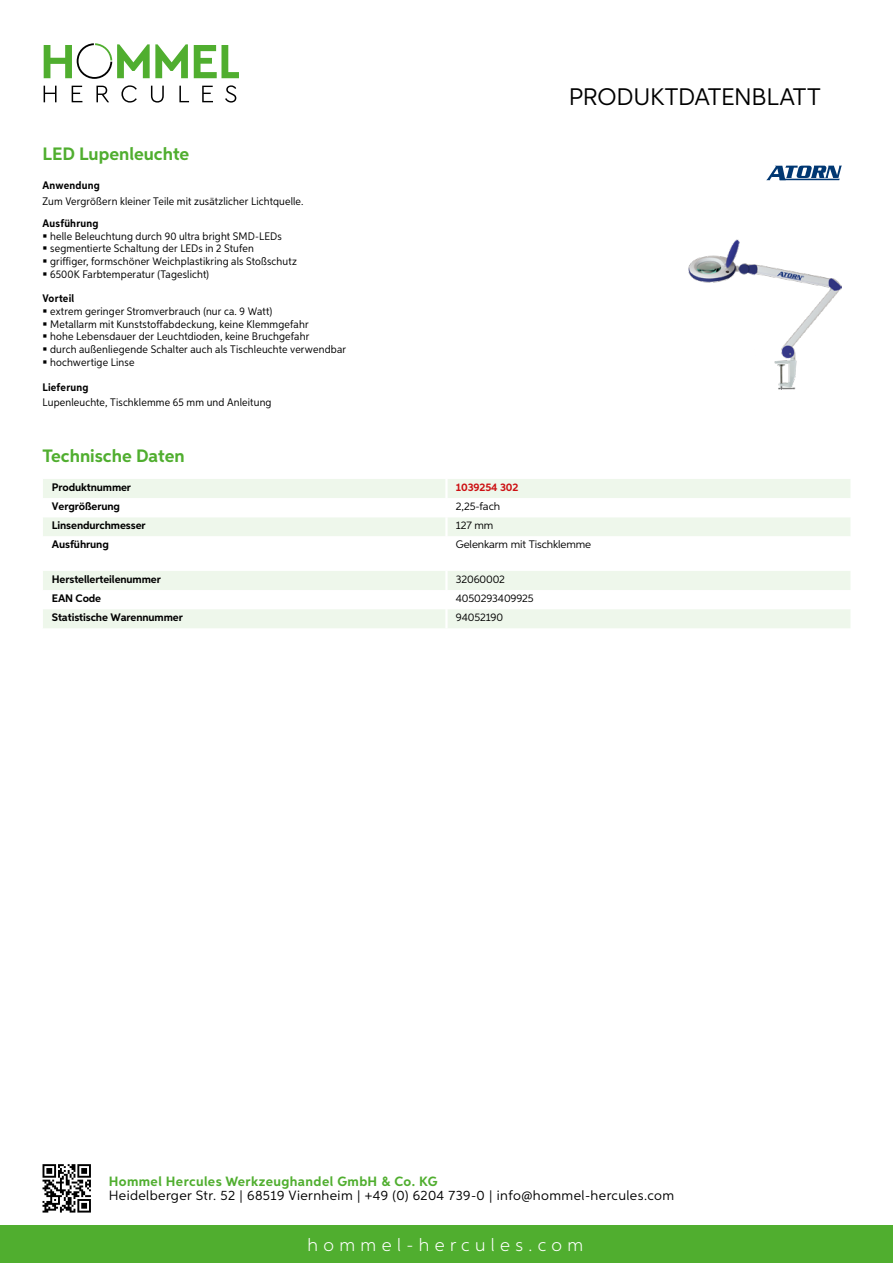
<style>
.page{position:relative;width:893px;height:1263px;background:#fff}
.page>*{position:absolute;margin:0;border:0;box-sizing:border-box;transform-origin:0 0}
.t1{font:24px "Aspira";letter-spacing:-.01em;color:#000}
.t2{font:700 18px "Aspira";color:#50ae2f}
.t3{font:300 18px "Aspira";letter-spacing:.3em;color:#fff}
.t4{font:13.5px "Aspira";letter-spacing:.03em;color:#000}
.t5{font:700 13.5px "Aspira";letter-spacing:.03em;color:#50ae2f}
.t6{font:10.95px/12.8px "Aspira Nar";letter-spacing:.015em;color:#000}
.t7{font:700 10.95px "Aspira";letter-spacing:-.01em;color:#000}
.t8{font:10.95px "Aspira";letter-spacing:-.01em;color:#000}
.t9{font:700 10.95px "Aspira Nar";letter-spacing:.02em;color:#000}
.t10{font:700 10.95px "Aspira";letter-spacing:-.01em;color:#cd1013}
</style>
<div class="page">
<div style="left:0;top:1226px;width:893px;height:37px;background:#50ae2f"></div>
<svg style="left:43px;top:1164px;width:48px;height:48px"></svg>
<svg style="left:194px;top:45px;width:45px;height:33px"></svg>
<svg style="left:44px;top:43px;width:144px;height:36px"></svg>
<svg style="left:44px;top:86px;width:13px;height:16px"></svg>
<svg style="left:72px;top:86px;width:10px;height:16px"></svg>
<svg style="left:96px;top:86px;width:13px;height:16px"></svg>
<svg style="left:121px;top:85px;width:16px;height:18px"></svg>
<svg style="left:151px;top:86px;width:13px;height:17px"></svg>
<svg style="left:179px;top:86px;width:10px;height:16px"></svg>
<svg style="left:202px;top:86px;width:11px;height:16px"></svg>
<svg style="left:225px;top:85px;width:11px;height:18px"></svg>
<div style="left:43px;top:479px;width:807px;height:19px;background:#eef7eb"></div>
<div style="left:43px;top:517px;width:807px;height:19px;background:#eef7eb"></div>
<hr style="left:445px;top:479px;width:3px;height:19px;background:#fff">
<hr style="left:445px;top:517px;width:3px;height:19px;background:#fff">
<svg style="left:43px;top:571px;width:807px;height:57px"></svg>
<hr style="left:445px;top:609px;width:3px;height:19px;background:#fff">
<img style="left:688px;top:239px;width:154px;height:150px">
<svg style="left:766px;top:166px;width:76px;height:14px"></svg>
<h2 class="t2" style="left:43px;top:142px;width:148px">LED Lupenleuchte</h2>
<p class="t9" style="left:43px;top:179px;width:59px">Anwendung</p>
<p class="t6" style="left:43px;top:194px;width:262px">Zum Vergrößern kleiner Teile mit zusätzlicher Lichtquelle.</p>
<p class="t9" style="left:43px;top:216px;width:58px">Ausführung</p>
<p class="t6" style="left:50px;top:229px;width:248px">helle Beleuchtung durch 90 ultra bright SMD-LEDs segmentierte Schaltung der LEDs in 2 Stufen<br>griffiger, formschöner Weichplastikring als Stoßschutz 6500K Farbtemperatur (Tageslicht)</p>
<p class="t9" style="left:43px;top:292px;width:33px">Vorteil</p>
<p class="t6" style="left:50px;top:305px;width:297px">extrem geringer Stromverbrauch (nur ca. 9 Watt)<br>Metallarm mit Kunststoffabdeckung, keine Klemmgefahr<br>hohe Lebensdauer der Leuchtdioden, keine Bruchgefahr<br>durch außenliegende Schalter auch als Tischleuchte verwendbar hochwertige Linse</p>
<p class="t9" style="left:43px;top:381px;width:47px">Lieferung</p>
<p class="t6" style="left:43px;top:396px;width:231px">Lupenleuchte, Tischklemme 65 mm und Anleitung</p>
<h1 class="t1" style="left:569px;top:82px;width:253px">Produktdatenblatt</h1>
<h2 class="t2" style="left:43px;top:445px;width:144px">Technische Daten</h2>
<p class="t7" style="left:52px;top:480px;width:81px">Produktnummer</p>
<p class="t10" style="left:456px;top:480px;width:64px">1039254 302</p>
<p class="t7" style="left:52px;top:500px;width:70px">Vergrößerung</p>
<p class="t8" style="left:456px;top:500px;width:46px">2,25-fach</p>
<p class="t7" style="left:52px;top:519px;width:95px">Linsendurchmesser</p>
<p class="t8" style="left:456px;top:519px;width:39px">127 mm</p>
<p class="t7" style="left:52px;top:538px;width:58px">Ausführung</p>
<p class="t8" style="left:456px;top:538px;width:137px">Gelenkarm mit Tischklemme</p>
<p class="t7" style="left:52px;top:572px;width:111px">Herstellerteilenummer</p>
<p class="t8" style="left:456px;top:572px;width:51px">32060002</p>
<p class="t7" style="left:52px;top:591px;width:51px">EAN Code</p>
<p class="t8" style="left:456px;top:591px;width:79px">4050293409925</p>
<p class="t7" style="left:52px;top:611px;width:132px">Statistische Warennummer</p>
<p class="t8" style="left:456px;top:611px;width:49px">94052190</p>
<p class="t5" style="left:109px;top:1172px;width:330px">Hommel Hercules Werkzeughandel GmbH &amp; Co. KG</p>
<p class="t4" style="left:109px;top:1187px;width:567px">Heidelberger Str. 52 | 68519 Viernheim | +49 (0) 6204 739-0 | info@hommel-hercules.com</p>
<h2 class="t3" style="left:307px;top:1234px;width:277px">hommel-hercules.com</h2>
</div>
